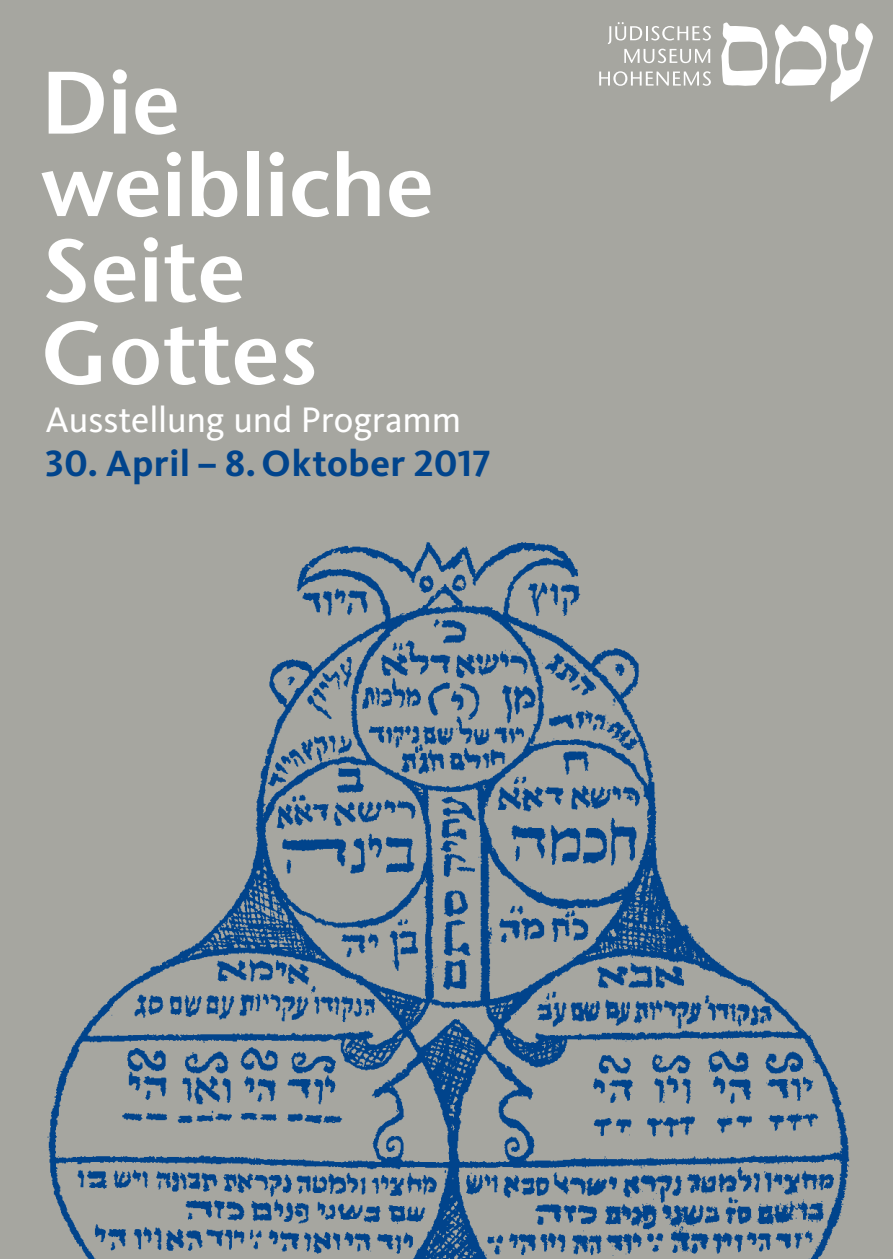
<style>
.page{position:relative;width:893px;height:1259px;background:#a6a6a0}
.page>*{position:absolute;margin:0;border:0;box-sizing:border-box;transform-origin:0 0}
.t1{font:600 88.2px/83.4px "Stone Sans";color:#fff}
.t2{font:700 37.8px "Kievit OT";letter-spacing:.015em;color:#01448c}
.t3{font:36.9px "Kievit OT";letter-spacing:-.005em;color:#fff}
</style>
<div class="page">
<svg style="left:775px;top:23px;width:98px;height:79px"></svg>
<svg style="left:721px;top:22px;width:47px;height:64px"></svg>
<svg style="left:608px;top:22px;width:103px;height:41px"></svg>
<svg style="left:599px;top:71px;width:112px;height:15px"></svg>
<img style="left:47px;top:542px;width:803px;height:717px">
<p class="t1" style="left:41px;top:60px;width:394px">Die weibliche<br>Seite<br>Gottes</p>
<p class="t3" style="left:46px;top:399px;width:417px">Ausstellung und Programm</p>
<p class="t2" style="left:46px;top:441px;width:447px">30. April – 8. Oktober 2017</p>
</div>
